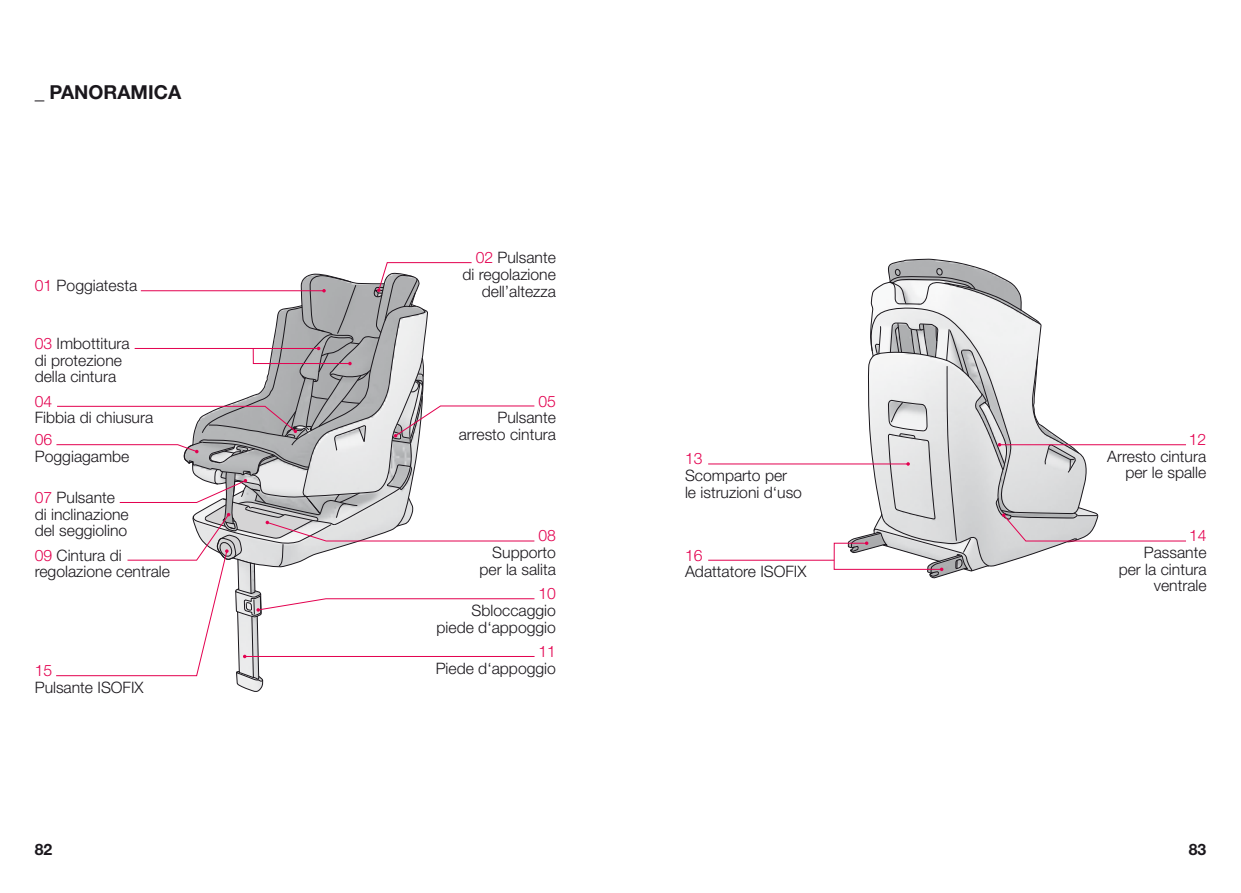
<style>
.page{position:relative;width:1241px;height:893px;background:#fff}
.page>*{position:absolute;margin:0;border:0;box-sizing:border-box;transform-origin:0 0}
.t1{font:700 19.25px "Helvetica Neue LT Pro";color:#1a171c}
.t2{font:300 15.75px/16.6px "Helvetica Neue LT Pro";color:#1a171c;text-align:right}
.t3{font:300 15.75px "Helvetica Neue LT Pro";color:#e3004f}
.t4{font:700 15.75px "Helvetica Neue LT Pro";color:#1a171c}
.s1{color:#e3004f}
</style>
<div class="page">
<svg style="left:888px;top:259px;width:89px;height:320px"></svg>
<hr style="left:708px;top:463px;width:200px;height:1px;background:#e3004f">
<svg style="left:833px;top:267px;width:353px;height:310px"></svg>
<hr style="left:708px;top:560px;width:126px;height:1px;background:#e3004f">
<svg style="left:56px;top:262px;width:479px;height:430px"></svg>
<p class="t1" style="left:35px;top:80px;width:148px">_ PANORAMICA</p>
<p class="t2" style="left:35px;top:277px;width:104px"><span class="s1">01</span> Poggiatesta</p>
<p class="t2" style="left:35px;top:335px;width:96px;text-align:left"><span class="s1">03</span> Imbottitura di protezione della cintura</p>
<p class="t3" style="left:35px;top:391px;width:19px">04</p>
<p class="t2" style="left:35px;top:409px;width:120px">Fibbia di chiusura</p>
<p class="t3" style="left:35px;top:430px;width:19px">06</p>
<p class="t2" style="left:35px;top:447px;width:96px">Poggiagambe</p>
<p class="t2" style="left:35px;top:489px;width:95px;text-align:left"><span class="s1">07</span> Pulsante di inclinazione del seggiolino</p>
<p class="t2" style="left:35px;top:546px;width:137px;text-align:left"><span class="s1">09</span> Cintura di regolazione centrale</p>
<p class="t3" style="left:35px;top:661px;width:19px">15</p>
<p class="t2" style="left:35px;top:679px;width:110px">Pulsante ISOFIX</p>
<p class="t2" style="left:462px;top:249px;width:95px"><span class="s1">02</span> Pulsante di regolazione dell’altezza</p>
<p class="t3" style="left:538px;top:391px;width:19px">05</p>
<p class="t2" style="left:458px;top:409px;width:99px">Pulsante arresto cintura</p>
<p class="t3" style="left:538px;top:526px;width:19px">08</p>
<p class="t2" style="left:479px;top:544px;width:78px">Supporto per la salita</p>
<p class="t3" style="left:538px;top:584px;width:19px">10</p>
<p class="t2" style="left:436px;top:602px;width:121px">Sbloccaggio piede d‘appoggio</p>
<p class="t3" style="left:538px;top:642px;width:19px">11</p>
<p class="t2" style="left:435px;top:659px;width:122px">Piede d‘appoggio</p>
<p class="t3" style="left:685px;top:449px;width:19px">13</p>
<p class="t2" style="left:685px;top:467px;width:118px;text-align:left">Scomparto per le istruzioni d‘uso</p>
<p class="t3" style="left:685px;top:545px;width:19px">16</p>
<p class="t2" style="left:685px;top:563px;width:123px">Adattatore ISOFIX</p>
<p class="t3" style="left:1188px;top:430px;width:19px">12</p>
<p class="t2" style="left:1107px;top:448px;width:100px">Arresto cintura per le spalle</p>
<p class="t3" style="left:1188px;top:526px;width:19px">14</p>
<p class="t2" style="left:1118px;top:544px;width:89px">Passante per la cintura ventrale</p>
<p class="t4" style="left:35px;top:839px;width:19px">82</p>
<p class="t4" style="left:1188px;top:839px;width:19px">83</p>
</div>
